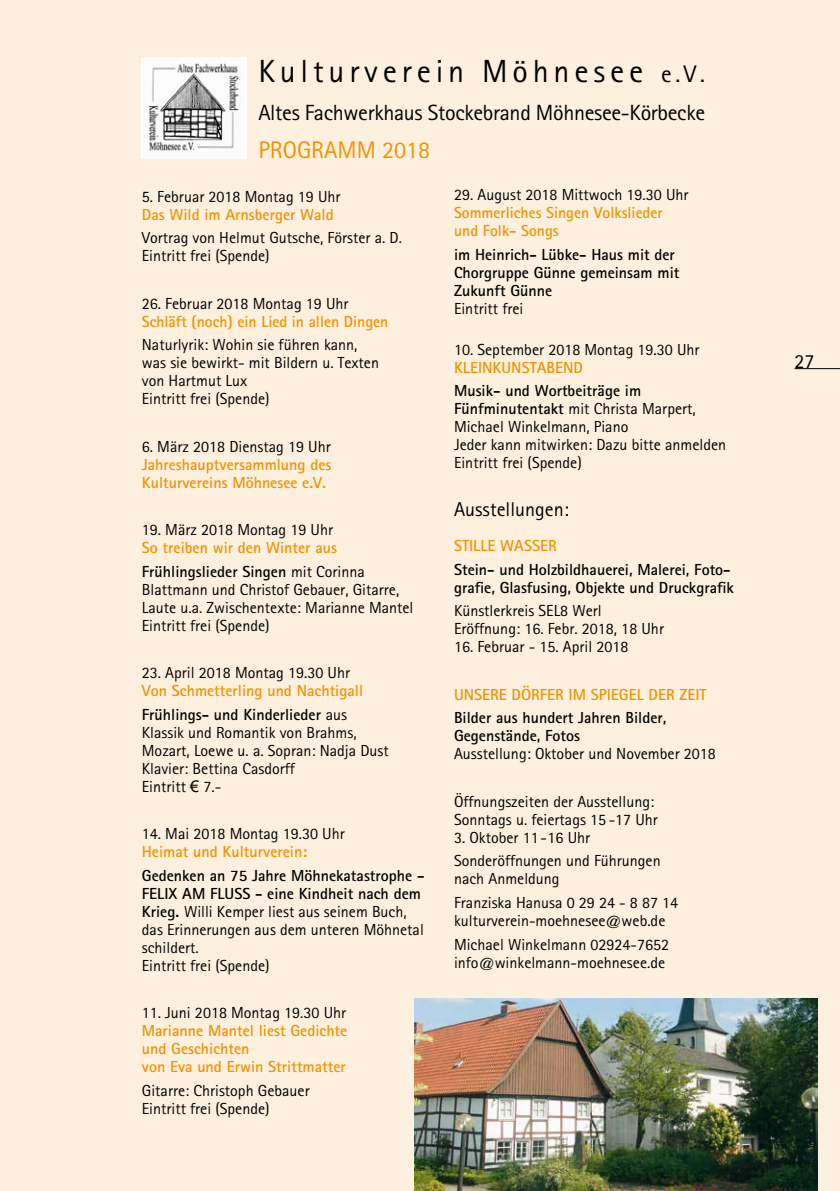
<style>
.page{position:relative;width:840px;height:1191px;background:#fff}
.page>*{position:absolute;margin:0;border:0;box-sizing:border-box;transform-origin:0 0}
.t1{font:32px "Rotis Sans Serif";letter-spacing:.15em;color:#000}
.t2{font:24px "Rotis Sans Serif";color:#f39200}
.t3{font:22px "Rotis Sans Serif";letter-spacing:-.015em;color:#000}
.t4{font:20px "Rotis Sans Serif";color:#000}
.t5{font:16px/18px "Rotis Sans Serif";color:#000}
.t6{font:700 16px/18px "Rotis Sans Serif";color:#f39200}
.t7{font:700 16px/18px "Rotis Sans Serif";color:#000}
.s1{font-size:24px}
.s2{color:#000}
.s3{font-weight:400;color:#000}
.s4{font-family:"Arial"}
.s5{font-weight:700}
</style>
<div class="page">
<div style="left:0;top:0;width:839px;height:1191px;background:#fef0de"></div>
<img style="left:414px;top:998px;width:402px;height:193px">
<div style="left:142px;top:57px;width:105px;height:101px;background:#fff"></div>
<img style="left:148px;top:63px;width:91px;height:88px">
<hr style="left:794px;top:368px;width:45px;height:1px;background:#000">
<h1 class="t1" style="left:258px;top:52px;width:448px">Kulturverein Möhnesee <span class="s1">e.V.</span></h1>
<h3 class="t3" style="left:258px;top:99px;width:448px">Altes Fachwerkhaus Stockebrand Möhnesee-Körbecke</h3>
<h2 class="t2" style="left:258px;top:135px;width:173px">PROGRAMM 2018</h2>
<p class="t5" style="left:142px;top:187px;width:200px">5. Februar 2018 Montag 19 Uhr</p>
<p class="t6" style="left:142px;top:205px;width:193px">Das Wild im Arnsberger Wald</p>
<p class="t5" style="left:142px;top:229px;width:261px">Vortrag von Helmut Gutsche, Förster a. D.<br>Eintritt frei (Spende)</p>
<p class="t5" style="left:142px;top:294px;width:208px">26. Februar 2018 Montag 19 Uhr</p>
<p class="t6" style="left:142px;top:312px;width:248px">Schläft (noch) ein Lied in allen Dingen</p>
<p class="t5" style="left:142px;top:336px;width:238px">Naturlyrik: Wohin sie führen kann, was sie bewirkt- mit Bildern u. Texten von Hartmut Lux<br>Eintritt frei (Spende)</p>
<p class="t5" style="left:142px;top:437px;width:190px">6. März 2018 Dienstag 19 Uhr</p>
<p class="t6" style="left:142px;top:455px;width:191px">Jahreshauptversammlung des<br>Kulturvereins Möhnesee e.V.</p>
<p class="t5" style="left:142px;top:520px;width:193px">19. März 2018 Montag 19 Uhr</p>
<p class="t6" style="left:142px;top:535px;width:224px;line-height:23.6px">So treiben wir den Winter aus<br><span class="s2">Frühlingslieder Singen</span> <span class="s3">mit Corinna</span></p>
<p class="t5" style="left:142px;top:580px;width:273px">Blattmann und Christof Gebauer, Gitarre,<br>Laute u.a. Zwischentexte: Marianne Mantel<br>Eintritt frei (Spende)</p>
<p class="t5" style="left:142px;top:663px;width:209px">23. April 2018 Montag 19.30 Uhr</p>
<p class="t6" style="left:142px;top:678px;width:223px;line-height:23.6px">Von Schmetterling und Nachtigall<br><span class="s2">Frühlings- und Kinderlieder</span> <span class="s3">aus</span></p>
<p class="t5" style="left:142px;top:723px;width:248px">Klassik und Romantik von Brahms,<br>Mozart, Loewe u. a. Sopran: Nadja Dust<br>Klavier: Bettina Casdorff<br>Eintritt <span class="s4">€</span> 7.-</p>
<p class="t5" style="left:142px;top:824px;width:204px">14. Mai 2018 Montag 19.30 Uhr</p>
<p class="t6" style="left:142px;top:842px;width:167px">Heimat und Kulturverein:</p>
<p class="t5" style="left:142px;top:866px;width:284px"><span class="s5">Gedenken an 75 Jahre Möhnekatastrophe - FELIX AM FLUSS - eine Kindheit nach dem Krieg.</span> Willi Kemper liest aus seinem Buch, das Erinnerungen aus dem unteren Möhnetal schildert.<br>Eintritt frei (Spende)</p>
<p class="t5" style="left:142px;top:1003px;width:206px">11. Juni 2018 Montag 19.30 Uhr</p>
<p class="t6" style="left:142px;top:1021px;width:207px">Marianne Mantel liest Gedichte und Geschichten<br>von Eva und Erwin Strittmatter</p>
<p class="t5" style="left:142px;top:1081px;width:169px">Gitarre: Christoph Gebauer<br>Eintritt frei (Spende)</p>
<p class="t5" style="left:454px;top:186px;width:236px">29. August 2018 Mittwoch 19.30 Uhr</p>
<p class="t6" style="left:454px;top:204px;width:210px">Sommerliches Singen Volkslieder und Folk- Songs</p>
<p class="t7" style="left:454px;top:245px;width:227px">im Heinrich- Lübke- Haus mit der<br>Chorgruppe Günne gemeinsam mit<br>Zukunft Günne</p>
<p class="t5" style="left:454px;top:299px;width:71px">Eintritt frei</p>
<p class="t5" style="left:454px;top:340px;width:247px">10. September 2018 Montag 19.30 Uhr</p>
<p class="t6" style="left:454px;top:358px;width:130px">KLEINKUNSTABEND</p>
<p class="t5" style="left:454px;top:382px;width:273px"><span class="s5">Musik- und Wortbeiträge im<br>Fünfminutentakt</span> mit Christa Marpert,<br>Michael Winkelmann, Piano<br>Jeder kann mitwirken: Dazu bitte anmelden<br>Eintritt frei (Spende)</p>
<p class="t4" style="left:454px;top:497px;width:116px">Ausstellungen:</p>
<p class="t6" style="left:454px;top:536px;width:104px">STILLE WASSER</p>
<p class="t7" style="left:454px;top:560px;width:281px">Stein- und Holzbildhauerei, Malerei, Foto&shy;grafie, Glasfusing, Objekte und Druckgrafik</p>
<p class="t5" style="left:454px;top:601px;width:211px">Künstlerkreis SEL8 Werl<br>Eröffnung: 16. Febr. 2018, 18 Uhr</p>
<p class="t5" style="left:454px;top:637px;width:176px">16. Februar - 15. April 2018</p>
<p class="t6" style="left:454px;top:685px;width:254px">UNSERE DÖRFER IM SPIEGEL DER ZEIT</p>
<p class="t7" style="left:454px;top:708px;width:214px">Bilder aus hundert Jahren Bilder,<br>Gegenstände, Fotos</p>
<p class="t5" style="left:454px;top:744px;width:263px">Ausstellung: Oktober und November 2018</p>
<p class="t5" style="left:454px;top:792px;width:205px">Öffnungszeiten der Ausstellung:<br>Sonntags u. feiertags 15 -17 Uhr</p>
<p class="t5" style="left:454px;top:825px;width:208px;line-height:23.6px">3. Oktober 11-16 Uhr<br>Sonderöffnungen und Führungen</p>
<p class="t5" style="left:454px;top:867px;width:225px;line-height:23.6px">nach Anmeldung<br>Franziska Hanusa 0 29 24 - 8 87 14</p>
<p class="t5" style="left:454px;top:908px;width:216px;line-height:23.6px">kulturverein-moehnesee@web.de<br>Michael Winkelmann 02924-7652</p>
<p class="t5" style="left:454px;top:953px;width:212px">info@winkelmann-moehnesee.de</p>
<p class="t4" style="left:794px;top:349px;width:21px">27</p>
</div>
